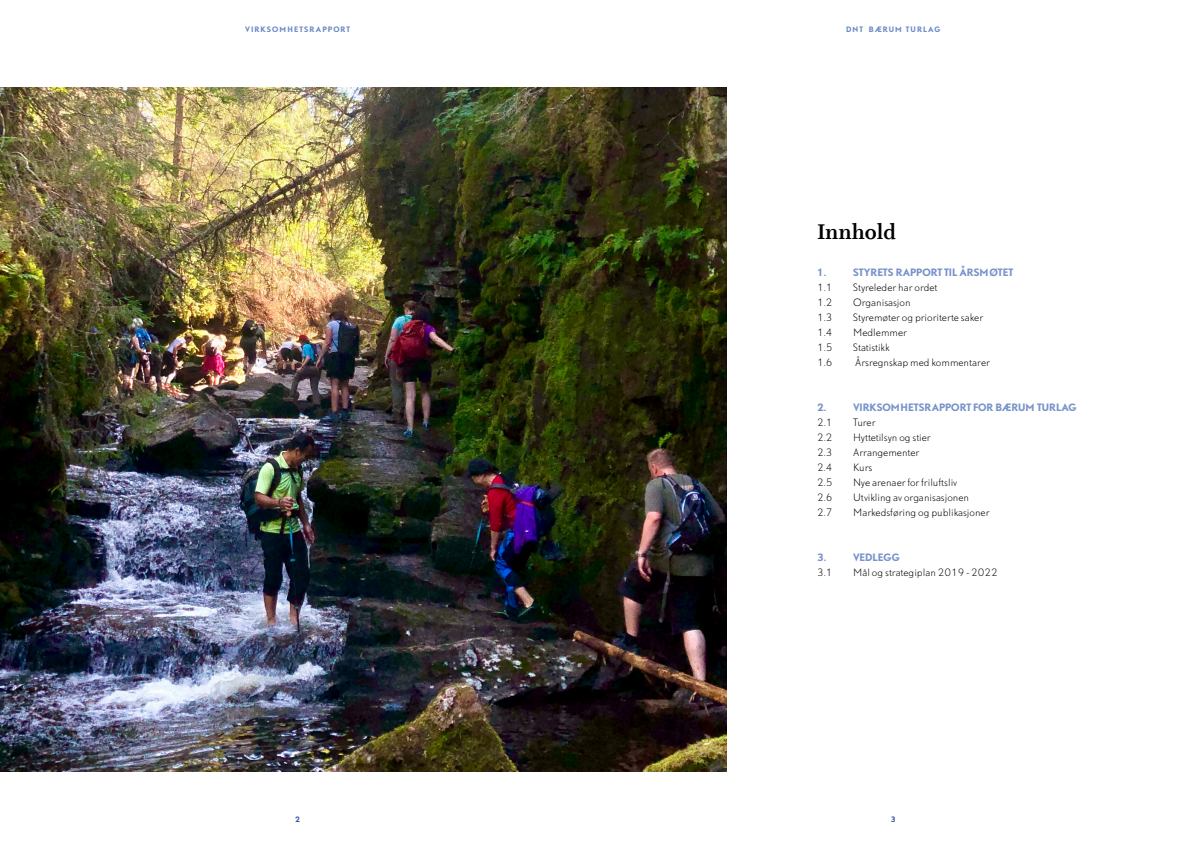
<style>
.page{position:relative;width:1191px;height:842px;background:#fff}
.page>*{position:absolute;margin:0;border:0;box-sizing:border-box;transform-origin:0 0}
._4_Tittel_liten{font:24px "Whitman Bold LF";color:#000}
._1_Brødtekst{font:300 9.5px "DTL Nobel TOT";color:#000}
._7_numbers{font:700 9.5px "DTL Nobel TOT";color:#7893cb}
.t1{font:700 7px "DTL Nobel TOT";letter-spacing:.15em;color:#6c8bc6}
.t2{font:700 7px "DTL Nobel TOT";color:#395aa8}
</style>
<div class="page">
<img style="left:0;top:88px;width:727px;height:683px">
<p class="t1" style="left:245px;top:24px;width:106px">VIRKSOMHETSRAPPORT</p>
<p class="t1" style="left:846px;top:24px;width:96px">DNT BÆRUM TURLAG</p>
<p class="_4_Tittel_liten" style="left:817px;top:219px;width:80px">Innhold</p>
<p class="_7_numbers" style="left:817px;top:266px;width:11px">1.</p>
<p class="_7_numbers" style="left:853px;top:266px;width:162px">STYRETS RAPPORT TIL ÅRSMØTET</p>
<p class="_1_Brødtekst" style="left:817px;top:281px;width:17px">1.1</p>
<p class="_1_Brødtekst" style="left:853px;top:281px;width:86px">Styreleder har ordet</p>
<p class="_1_Brødtekst" style="left:817px;top:296px;width:17px">1.2</p>
<p class="_1_Brødtekst" style="left:853px;top:296px;width:59px">Organisasjon</p>
<p class="_1_Brødtekst" style="left:817px;top:311px;width:17px">1.3</p>
<p class="_1_Brødtekst" style="left:853px;top:311px;width:131px">Styremøter og prioriterte saker</p>
<p class="_1_Brødtekst" style="left:817px;top:326px;width:17px">1.4</p>
<p class="_1_Brødtekst" style="left:853px;top:326px;width:55px">Medlemmer</p>
<p class="_1_Brødtekst" style="left:817px;top:341px;width:17px">1.5</p>
<p class="_1_Brødtekst" style="left:853px;top:341px;width:38px">Statistikk</p>
<p class="_1_Brødtekst" style="left:817px;top:356px;width:17px">1.6</p>
<p class="_1_Brødtekst" style="left:855px;top:356px;width:136px">Årsregnskap med kommentarer</p>
<p class="_7_numbers" style="left:817px;top:401px;width:11px">2.</p>
<p class="_7_numbers" style="left:853px;top:401px;width:225px">VIRKSOMHETSRAPPORT FOR BÆRUM TURLAG</p>
<p class="_1_Brødtekst" style="left:817px;top:416px;width:17px">2.1</p>
<p class="_1_Brødtekst" style="left:853px;top:416px;width:24px">Turer</p>
<p class="_1_Brødtekst" style="left:817px;top:431px;width:17px">2.2</p>
<p class="_1_Brødtekst" style="left:853px;top:431px;width:79px">Hyttetilsyn og stier</p>
<p class="_1_Brødtekst" style="left:817px;top:446px;width:17px">2.3</p>
<p class="_1_Brødtekst" style="left:853px;top:446px;width:68px">Arrangementer</p>
<p class="_1_Brødtekst" style="left:817px;top:461px;width:17px">2.4</p>
<p class="_1_Brødtekst" style="left:853px;top:461px;width:21px">Kurs</p>
<p class="_1_Brødtekst" style="left:817px;top:476px;width:17px">2.5</p>
<p class="_1_Brødtekst" style="left:853px;top:476px;width:106px">Nye arenaer for friluftsliv</p>
<p class="_1_Brødtekst" style="left:817px;top:491px;width:17px">2.6</p>
<p class="_1_Brødtekst" style="left:853px;top:491px;width:117px">Utvikling av organisasjonen</p>
<p class="_1_Brødtekst" style="left:817px;top:506px;width:17px">2.7</p>
<p class="_1_Brødtekst" style="left:853px;top:506px;width:138px">Markedsføring og publikasjoner</p>
<p class="_7_numbers" style="left:817px;top:551px;width:11px">3.</p>
<p class="_7_numbers" style="left:853px;top:551px;width:48px">VEDLEGG</p>
<p class="_1_Brødtekst" style="left:817px;top:566px;width:17px">3.1</p>
<p class="_1_Brødtekst" style="left:853px;top:566px;width:146px">Mål og strategiplan 2019 - 2022</p>
<p class="t2" style="left:295px;top:814px;width:6px">2</p>
<p class="t2" style="left:890px;top:814px;width:6px">3</p>
</div>
